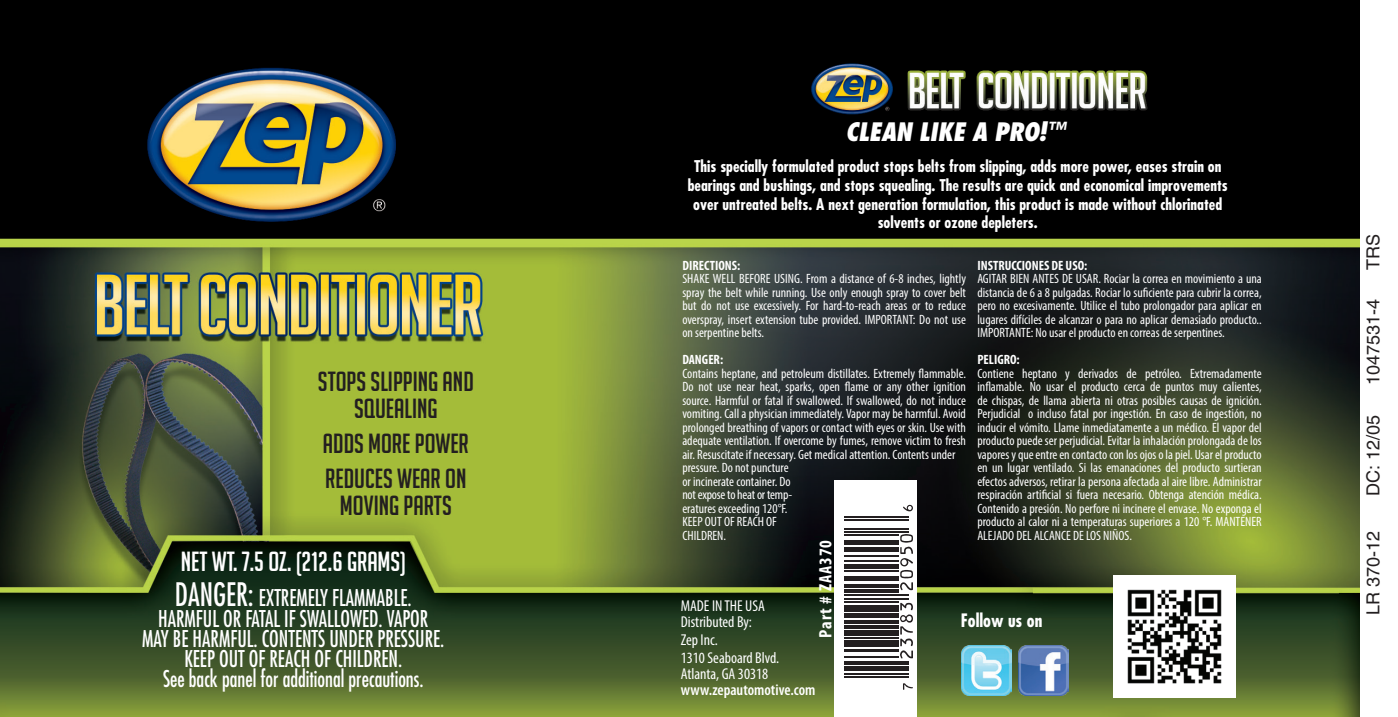
<style>
.page{position:relative;width:1398px;height:717px;background:#fff}
.page>*{position:absolute;margin:0;border:0;box-sizing:border-box;transform-origin:0 0}
.t1{font:condensed 31.5px "Futura";color:#fff;scale:.9 1}
.t2{font:27px/27px "Big Noodle Titling";color:#231f20;text-align:center}
.t3{font:27px "Big Noodle Titling";color:#fff}
.t4{font:italic 800 condensed 24.75px "Futura";letter-spacing:-.01em;color:#fff}
.t5{font:condensed 22.5px "Futura";color:#fff;scale:.9 1}
.t6{font:18px "Helvetica";color:#231f20}
.t7{font:700 condensed 18px "Myriad Pro";letter-spacing:.05em;color:#fff}
.t8{font:700 condensed 18px "Futura";color:#fff}
.t9{font:700 condensed 15.75px/18.9px "Futura";color:#fff;text-align:center}
.t10{font:condensed 15.75px/15.8px "Myriad Pro";color:#fff}
.t11{font:600 condensed 15.75px "Myriad Pro";color:#fff}
.t12{font:condensed 13.5px/13.5px "Myriad Pro";color:#fff;text-align:justify}
.t13{font:700 condensed 13.5px "Myriad Pro";color:#fff}
</style>
<div class="page">
<img style="left:0;top:0;width:1359px;height:717px">
<img style="left:1113px;top:576px;width:122px;height:121px">
<img style="left:961px;top:645px;width:50px;height:50px">
<img style="left:1018px;top:645px;width:50px;height:50px">
<div style="left:834px;top:480px;width:82px;height:237px;background:#fff"></div>
<hr style="left:844px;top:676px;width:65px;height:2px;background:#231f20">
<hr style="left:844px;top:673px;width:65px;height:1px;background:#231f20">
<div style="left:844px;top:666px;width:65px;height:5px;background:#231f20"></div>
<hr style="left:844px;top:661px;width:65px;height:3px;background:#231f20">
<hr style="left:844px;top:656px;width:54px;height:1px;background:#231f20">
<hr style="left:844px;top:649px;width:54px;height:3px;background:#231f20">
<div style="left:844px;top:640px;width:54px;height:7px;background:#231f20"></div>
<hr style="left:844px;top:637px;width:54px;height:1px;background:#231f20">
<div style="left:844px;top:630px;width:54px;height:5px;background:#231f20"></div>
<hr style="left:844px;top:625px;width:54px;height:3px;background:#231f20">
<hr style="left:844px;top:620px;width:54px;height:3px;background:#231f20">
<div style="left:844px;top:613px;width:54px;height:5px;background:#231f20"></div>
<div style="left:844px;top:605px;width:54px;height:6px;background:#231f20"></div>
<hr style="left:844px;top:601px;width:54px;height:2px;background:#231f20">
<hr style="left:844px;top:598px;width:65px;height:1px;background:#231f20">
<hr style="left:844px;top:594px;width:65px;height:2px;background:#231f20">
<hr style="left:844px;top:589px;width:54px;height:3px;background:#231f20">
<hr style="left:844px;top:584px;width:54px;height:3px;background:#231f20">
<hr style="left:844px;top:576px;width:54px;height:4px;background:#231f20">
<hr style="left:844px;top:570px;width:54px;height:2px;background:#231f20">
<hr style="left:844px;top:564px;width:54px;height:4px;background:#231f20">
<hr style="left:844px;top:560px;width:54px;height:2px;background:#231f20">
<hr style="left:844px;top:555px;width:54px;height:2px;background:#231f20">
<hr style="left:844px;top:547px;width:54px;height:4px;background:#231f20">
<hr style="left:844px;top:540px;width:54px;height:4px;background:#231f20">
<hr style="left:844px;top:534px;width:54px;height:2px;background:#231f20">
<hr style="left:844px;top:531px;width:65px;height:2px;background:#231f20">
<hr style="left:844px;top:528px;width:65px;height:1px;background:#231f20">
<hr style="left:844px;top:519px;width:65px;height:2px;background:#231f20">
<hr style="left:844px;top:516px;width:65px;height:1px;background:#231f20">
<svg style="left:903px;top:683px;width:9px;height:7px"></svg>
<svg style="left:900px;top:603px;width:12px;height:55px"></svg>
<svg style="left:900px;top:534px;width:12px;height:56px"></svg>
<svg style="left:903px;top:505px;width:9px;height:6px"></svg>
<h2 class="t2" style="left:318px;top:368px;width:157px">STOPS SLIPPING AND<br>SQUEALING</h2>
<h2 class="t2" style="left:323px;top:430px;width:57px">ADDS MORE</h2>
<h2 class="t2" style="left:415px;top:430px;width:22px">POWER</h2>
<h2 class="t2" style="left:325px;top:465px;width:84px">REDUCES WEAR</h2>
<h2 class="t2" style="left:445px;top:465px;width:11px">ON</h2>
<h2 class="t2" style="left:340px;top:492px;width:84px">MOVING PARTS</h2>
<h2 class="t3" style="left:181px;top:547px;width:227px">NET WT. 7.5 OZ. (212.6 GRAMS)</h2>
<h1 class="t1" style="left:175px;top:576px;width:89px">DANGER:</h1>
<h3 class="t5" style="left:259px;top:584px;width:171px">EXTREMELY FLAMMABLE.</h3>
<h3 class="t5" style="left:158px;top:605px;width:301px">HARMFUL OR FATAL IF SWALLOWED. VAPOR</h3>
<h3 class="t5" style="left:142px;top:625px;width:337px">MAY BE HARMFUL. CONTENTS UNDER PRESSURE.</h3>
<h3 class="t5" style="left:184px;top:645px;width:243px">KEEP OUT OF REACH OF CHILDREN.</h3>
<h3 class="t5" style="left:163px;top:665px;width:291px">See back panel for additional precautions.</h3>
<h3 class="t4" style="left:845px;top:117px;width:221px">CLEAN LIKE A PRO!<sup>™</sup></h3>
<p class="t9" style="left:687px;top:156px;width:541px">This specially formulated product stops belts from slipping, adds more power, eases strain on bearings and bushings, and stops squealing. The results are quick and economical improvements over untreated belts. A next generation formulation, this product is made without chlorinated solvents or ozone depleters.</p>
<p class="t13" style="left:977px;top:257px;width:111px">INSTRUCCIONES DE USO:</p>
<p class="t12" style="left:977px;top:272px;width:286px">AGITAR BIEN ANTES DE USAR. Rociar la correa en movimiento a una distancia de 6 a 8 pulgadas. Rociar lo suficiente para cubrir la correa, pero no excesivamente. Utilice el tubo prolongador para aplicar en lugares difíciles de alcanzar o para no aplicar demasiado producto..<br>IMPORTANTE: No usar el producto en correas de serpentines.</p>
<p class="t13" style="left:977px;top:351px;width:44px">PELIGRO:</p>
<p class="t12" style="left:977px;top:366px;width:286px">Contiene heptano y derivados de petróleo. Extremadamente inflamable. No usar el producto cerca de puntos muy calientes, de chispas, de llama abierta ni otras posibles causas de ignición.<br>Perjudicial o incluso fatal por ingestión. En caso de ingestión, no inducir el vómito. Llame inmediatamente a un médico. El vapor del producto puede ser perjudicial. Evitar la inhalación prolongada de los vapores y que entre en contacto con los ojos o la piel. Usar el producto en un lugar ventilado. Si las emanaciones del producto surtieran efectos adversos, retirar la persona afectada al aire libre. Administrar respiración artificial si fuera necesario. Obtenga atención médica.<br>Contenido a presión. No perfore ni incinere el envase. No exponga el producto al calor ni a temperaturas superiores a 120 °F. MANTENER ALEJADO DEL ALCANCE DE LOS NIÑOS.</p>
<p class="t13" style="left:682px;top:257px;width:59px">DIRECTIONS:</p>
<p class="t12" style="left:682px;top:272px;width:285px">SHAKE WELL BEFORE USING. From a distance of 6-8 inches, lightly spray the belt while running. Use only enough spray to cover belt but do not use excessively. For hard-to-reach areas or to reduce overspray, insert extension tube provided. IMPORTANT: Do not use on serpentine belts.</p>
<p class="t13" style="left:682px;top:351px;width:42px">DANGER:</p>
<p class="t12" style="left:682px;top:366px;width:285px;text-align:left">Contains heptane, and petroleum distillates. Extremely flammable.<br>Do not use near heat, sparks, open flame or any other ignition source. Harmful or fatal if swallowed. If swallowed, do not induce vomiting. Call a physician immediately. Vapor may be harmful. Avoid prolonged breathing of vapors or contact with eyes or skin. Use with adequate ventilation. If overcome by fumes, remove victim to fresh air. Resuscitate if necessary. Get medical attention. Contents under pressure. Do not puncture<br>or incinerate container. Do<br>not expose to heat or temp-<br>eratures exceeding 120°F.<br>KEEP OUT OF REACH OF<br>CHILDREN.</p>
<h3 class="t7" style="left:814px;top:638px;width:99px;rotate:-90deg">Part # ZAA370</h3>
<p class="t10" style="left:680px;top:598px;width:86px">MADE IN THE USA<br>Distributed By:</p>
<p class="t10" style="left:680px;top:631px;width:100px;line-height:18px">Zep Inc.<br>1310 Seaboard Blvd.</p>
<p class="t10" style="left:680px;top:666px;width:89px">Atlanta, GA 30318</p>
<p class="t11" style="left:680px;top:680px;width:136px">www.zepautomotive.com</p>
<h3 class="t8" style="left:960px;top:609px;width:83px">Follow us on</h3>
<h3 class="t6" style="left:1362px;top:270px;width:37px;rotate:-90deg">TRS</h3>
<h3 class="t6" style="left:1362px;top:385px;width:88px;rotate:-90deg">1047531-4</h3>
<h3 class="t6" style="left:1362px;top:495px;width:82px;rotate:-90deg">DC: 12/05</h3>
<h3 class="t6" style="left:1362px;top:614px;width:86px;rotate:-90deg">LR 370-12</h3>
</div>
